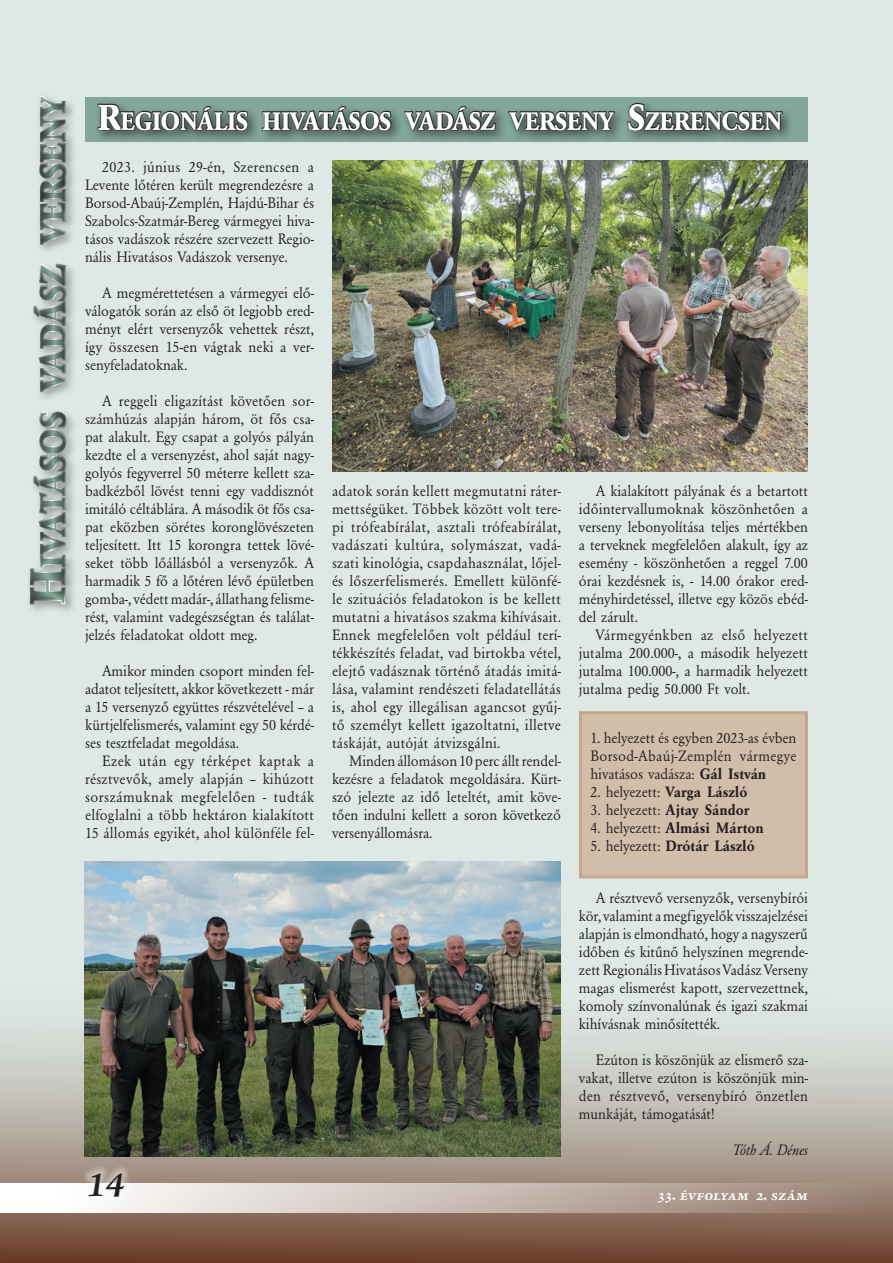
<style>
.page{position:relative;width:893px;height:1263px;background:#dee9e5}
.page>*{position:absolute;margin:0;border:0;box-sizing:border-box;transform-origin:0 0}
.t1{font:italic 700 36px "Adobe Jenson Pro";color:#231f20}
.t2{font:700 expanded 35.25px "URW Garamond TOT";letter-spacing:-.005em;color:#85aa9a;scale:.95 1}
.t3{font:700 expanded 26.4px "URW Garamond TOT";letter-spacing:-.035em;color:#fff;scale:.95 1}
.t4{font:italic 700 16.5px "Adobe Jenson Pro";color:#fff}
.t5{font:15.75px/18px "URW Garamond TOT";color:#231f20;text-align:justify;scale:.95 1}
.t6{font:italic 15.75px "URW Garamond TOT";color:#231f20;scale:.95 1}
.s1{font-size:50.4px}
.s2{font-size:37.8px}
.s3{font-weight:700}
</style>
<div class="page">
<div style="left:85px;top:97px;width:723px;height:45px;background:#83a899"></div>
<div style="left:93px;top:98px;width:703px;height:46px;background:#231f20;opacity:.75"></div>
<svg style="left:97px;top:103px;width:152px;height:31px"></svg>
<svg style="left:261px;top:105px;width:131px;height:27px"></svg>
<svg style="left:404px;top:105px;width:93px;height:27px"></svg>
<svg style="left:508px;top:110px;width:107px;height:24px;background:#4a5651"></svg>
<svg style="left:626px;top:102px;width:157px;height:32px"></svg>
<svg style="left:29px;top:96px;width:46px;height:515px"></svg>
<svg style="left:0;top:987px;width:893px;height:276px"></svg>
<div style="left:0;top:1183px;width:886px;height:29px;background:linear-gradient(to right,#fff,#967d6f)"></div>
<svg style="left:80px;top:1165px;width:52px;height:40px;background:#dad3ce"></svg>
<img style="left:332px;top:161px;width:476px;height:311px">
<img style="left:85px;top:862px;width:476px;height:295px">
<div style="left:580px;top:713px;width:226px;height:164px;background:#d1bea9"></div>
<div style="left:579px;top:711px;width:229px;height:167px;border:3px solid #c7a58c"></div>
<h2 class="t2" style="left:32px;top:605px;width:536px;rotate:-90deg"><span class="s1">H</span>IVATÁSOS VADÁSZ VERSENY</h2>
<h3 class="t3" style="left:97px;top:105px;width:723px"><span class="s2">R</span>EGIONÁLIS HIVATÁSOS VADÁSZ VERSENY <span class="s2">S</span>ZERENCSEN</h3>
<p class="t5" style="left:85px;top:158px;width:242px;text-indent:17px">2023. június 29-én, Szerencsen a Levente lőtéren került megrendezésre a Borsod-Abaúj-Zemplén, Hajdú-Bihar és Szabolcs-Szatmár-Bereg vármegyei hiva&shy;tásos vadászok részére szervezett Regio&shy;nális Hivatásos Vadászok versenye.</p>
<p class="t5" style="left:85px;top:284px;width:243px;text-indent:17px">A megmérettetésen a vármegyei elő&shy;válogatók során az első öt legjobb ered&shy;ményt elért versenyzők vehettek részt, így összesen 15-en vágtak neki a ver&shy;senyfeladatoknak.</p>
<p class="t5" style="left:85px;top:392px;width:243px;text-indent:17px">A reggeli eligazítást követően sor&shy;számhúzás alapján három, öt fős csa&shy;pat alakult. Egy csapat a golyós pályán kezdte el a versenyzést, ahol saját nagy&shy;golyós fegyverrel 50 méterre kellett sza&shy;badkézből lövést tenni egy vaddisznót imitáló céltáblára. A második öt fős csa&shy;pat eközben sörétes koronglövészeten teljesített. Itt 15 korongra tettek lövé&shy;seket több lőállásból a versenyzők. A harmadik 5 fő a lőtéren lévő épületben gomba-, védett madár-, állathang felisme&shy;rést, valamint vadegészségtan és találat&shy;jelzés feladatokat oldott meg.</p>
<p class="t5" style="left:85px;top:662px;width:242px;text-indent:17px">Amikor minden csoport minden fel&shy;adatot teljesített, akkor következett - már a 15 versenyző együttes részvételével – a kürtjelfelismerés, valamint egy 50 kérdé&shy;ses tesztfeladat megoldása.</p>
<p class="t5" style="left:85px;top:752px;width:243px;text-indent:17px">Ezek után egy térképet kaptak a résztvevők, amely alapján – kihúzott sorszámuknak megfelelően - tudták elfoglalni a több hektáron kialakított 15 állomás egyikét, ahol különféle fel-</p>
<p class="t5" style="left:332px;top:481px;width:243px">adatok során kellett megmutatni ráter&shy;mettségüket. Többek között volt tere&shy;pi trófeabírálat, asztali trófeabírálat, vadászati kultúra, solymászat, vadá&shy;szati kinológia, csapdahasználat, lőjel&shy;és lőszerfelismerés. Emellett különfé&shy;le szituációs feladatokon is be kellett mutatni a hivatásos szakma kihívásait.<br>Ennek megfelelően volt például terí&shy;tékkészítés feladat, vad birtokba vétel, elejtő vadásznak történő átadás imitá&shy;lása, valamint rendészeti feladatellátás is, ahol egy illegálisan agancsot gyűj&shy;tő személyt kellett igazoltatni, illetve táskáját, autóját átvizsgálni.</p>
<p class="t5" style="left:332px;top:751px;width:242px;text-indent:17px">Minden állomáson 10 perc állt rendel&shy;kezésre a feladatok megoldására. Kürt&shy;szó jelezte az idő leteltét, amit köve&shy;tően indulni kellett a soron következő versenyállomásra.</p>
<h1 class="t1" style="left:87px;top:1164px;width:38px">14</h1>
<p class="t5" style="left:579px;top:482px;width:243px;text-indent:17px">A kialakított pályának és a betartott időintervallumoknak köszönhetően a verseny lebonyolítása teljes mértékben a terveknek megfelelően alakult, így az esemény - köszönhetően a reggel 7.00 órai kezdésnek is, - 14.00 órakor ered&shy;ményhirdetéssel, illetve egy közös ebéd&shy;del zárult.</p>
<p class="t5" style="left:579px;top:626px;width:242px;text-indent:17px">Vármegyénkben az első helyezett jutalma 200.000-, a második helyezett jutalma 100.000-, a harmadik helyezett jutalma pedig 50.000 Ft volt.</p>
<p class="t5" style="left:590px;top:729px;width:218px">1. helyezett és egyben 2023-as évben Borsod-Abaúj-Zemplén vármegye hivatásos vadásza: <span class="s3">Gál István</span></p>
<p class="t5" style="left:590px;top:783px;width:167px">2. helyezett: <span class="s3">Varga László</span></p>
<p class="t5" style="left:590px;top:801px;width:169px">3. helyezett: <span class="s3">Ajtay Sándor</span></p>
<p class="t5" style="left:590px;top:819px;width:184px">4. helyezett: <span class="s3">Almási Márton</span></p>
<p class="t5" style="left:590px;top:837px;width:174px">5. helyezett: <span class="s3">Drótár László</span></p>
<p class="t5" style="left:579px;top:888px;width:242px;text-indent:17px">A résztvevő versenyzők, versenybírói kör, valamint a megfigyelők visszajelzései alapján is elmondható, hogy a nagyszerű időben és kitűnő helyszínen megrende&shy;zett Regionális Hivatásos Vadász Verseny magas elismerést kapott, szervezettnek, komoly színvonalúnak és igazi szakmai kihívásnak minősítették.</p>
<p class="t5" style="left:579px;top:1050px;width:242px;text-indent:17px">Ezúton is köszönjük az elismerő sza&shy;vakat, illetve ezúton is köszönjük min&shy;den résztvevő, versenybíró önzetlen munkáját, támogatását!</p>
<p class="t6" style="left:733px;top:1141px;width:80px">Tóth Á. Dénes</p>
<p class="t4" style="left:658px;top:1185px;width:152px">33. évfolyam 2. szám</p>
</div>
